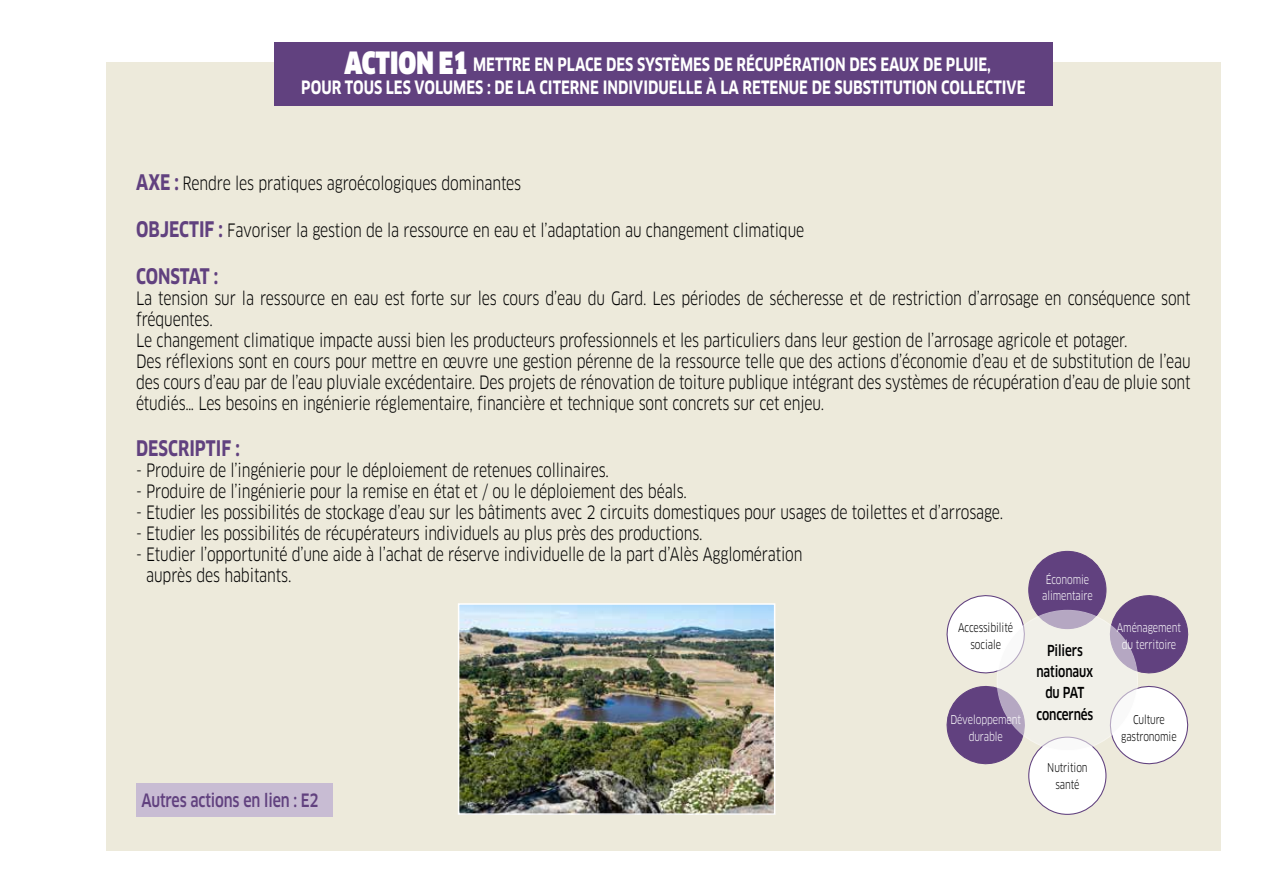
<style>
.page{position:relative;width:1263px;height:893px;background:#fff}
.page>*{position:absolute;margin:0;border:0;box-sizing:border-box;transform-origin:0 0}
.t1{font:700 21px "Clan OT";color:#61417f;scale:.79 1}
.t2{font:18px/21px "Clan OT";letter-spacing:-.01em;color:#000;scale:.79 1}
.t3{font:700 18px/22.5px "Clan OT";color:#fff;text-align:center;scale:.79 1}
.t4{font:500 18px "Clan OT";letter-spacing:-.01em;color:#61417f;scale:.79 1}
.t5{font:500 14.85px/21.3px "Clan OT";letter-spacing:-.01em;color:#000;text-align:center;scale:.79 1}
.t6{font:11.85px/16.8px "Clan OT";letter-spacing:-.01em;color:#fff;text-align:center;scale:.79 1}
.t7{font:11.85px/16.8px "Clan OT";letter-spacing:-.01em;color:#000;text-align:center;scale:.79 1}
.s1{font-weight:900;font-size:30px}
.s2{font-weight:700;font-size:21px;color:#61417f}
</style>
<div class="page">
<div style="left:106px;top:62px;width:1114px;height:788px;background:#edeadb"></div>
<div style="left:136px;top:783px;width:197px;height:34px;background:#c8bcd3"></div>
<div style="left:1029px;top:551px;width:77px;height:78px;background:#61417f;border-radius:50%"></div>
<div style="left:1029px;top:737px;width:77px;height:77px;background:#fff;border-radius:50%"></div>
<svg style="left:946px;top:589px;width:84px;height:180px"></svg>
<svg style="left:1103px;top:590px;width:86px;height:181px"></svg>
<svg style="left:997px;top:610px;width:140px;height:141px;fill:#f1f0e9"></svg>
<div style="left:274px;top:42px;width:778px;height:64px;background:#61417f"></div>
<img style="left:461px;top:606px;width:311px;height:206px">
<div style="left:458px;top:603px;width:317px;height:212px;border:2px solid #fff"></div>
<p class="t3" style="left:301px;top:54px;width:918px"><span class="s1">ACTION E1</span> METTRE EN PLACE DES SYSTÈMES DE RÉCUPÉRATION DES EAUX DE PLUIE,<br>POUR TOUS LES VOLUMES : DE LA CITERNE INDIVIDUELLE À LA RETENUE DE SUBSTITUTION COLLECTIVE</p>
<p class="t2" style="left:136px;top:173px;width:489px"><span class="s2">AXE :</span> Rendre les pratiques agroécologiques dominantes</p>
<p class="t2" style="left:136px;top:220px;width:847px"><span class="s2">OBJECTIF :</span> Favoriser la gestion de la ressource en eau et l’adaptation au changement climatique</p>
<p class="t1" style="left:136px;top:264px;width:105px">CONSTAT :</p>
<p class="t2" style="left:136px;top:287px;width:1336px">La tension sur la ressource en eau est forte sur les cours d’eau du Gard. Les périodes de sécheresse et de restriction d’arrosage en conséquence sont fréquentes.<br>Le changement climatique impacte aussi bien les producteurs professionnels et les particuliers dans leur gestion de l’arrosage agricole et potager.<br>Des réflexions sont en cours pour mettre en œuvre une gestion pérenne de la ressource telle que des actions d’économie d’eau et de substitution de l’eau des cours d’eau par de l’eau pluviale excédentaire. Des projets de rénovation de toiture publique intégrant des systèmes de récupération d’eau de pluie sont étudiés… Les besoins en ingénierie réglementaire, financière et technique sont concrets sur cet enjeu.</p>
<p class="t1" style="left:136px;top:436px;width:133px">DESCRIPTIF :</p>
<p class="t2" style="left:136px;top:460px;width:600px">- Produire de l’ingénierie pour le déploiement de retenues collinaires.</p>
<p class="t2" style="left:136px;top:481px;width:699px">- Produire de l’ingénierie pour la remise en état et / ou le déploiement des béals.</p>
<p class="t2" style="left:136px;top:502px;width:1099px">- Etudier les possibilités de stockage d’eau sur les bâtiments avec 2 circuits domestiques pour usages de toilettes et d’arrosage.</p>
<p class="t2" style="left:136px;top:523px;width:719px">- Etudier les possibilités de récupérateurs individuels au plus près des productions.</p>
<p class="t2" style="left:146px;top:544px;width:832px;text-indent:-10px">- Etudier l’opportunité d’une aide à l’achat de réserve individuelle de la part d’Alès Agglomération auprès des habitants.</p>
<p class="t6" style="left:1042px;top:571px;width:66px;text-align:left">Économie alimentaire</p>
<p class="t4" style="left:142px;top:790px;width:226px">Autres actions en lien : E2</p>
<p class="t7" style="left:958px;top:620px;width:71px">Accessibilité sociale</p>
<p class="t6" style="left:950px;top:712px;width:91px">Développement durable</p>
<p class="t5" style="left:1036px;top:640px;width:74px">Piliers nationaux du PAT concernés</p>
<p class="t7" style="left:1047px;top:760px;width:53px">Nutrition santé</p>
<p class="t6" style="left:1117px;top:620px;width:83px">Aménagement du territoire</p>
<p class="t7" style="left:1121px;top:711px;width:72px">Culture gastronomie</p>
</div>
